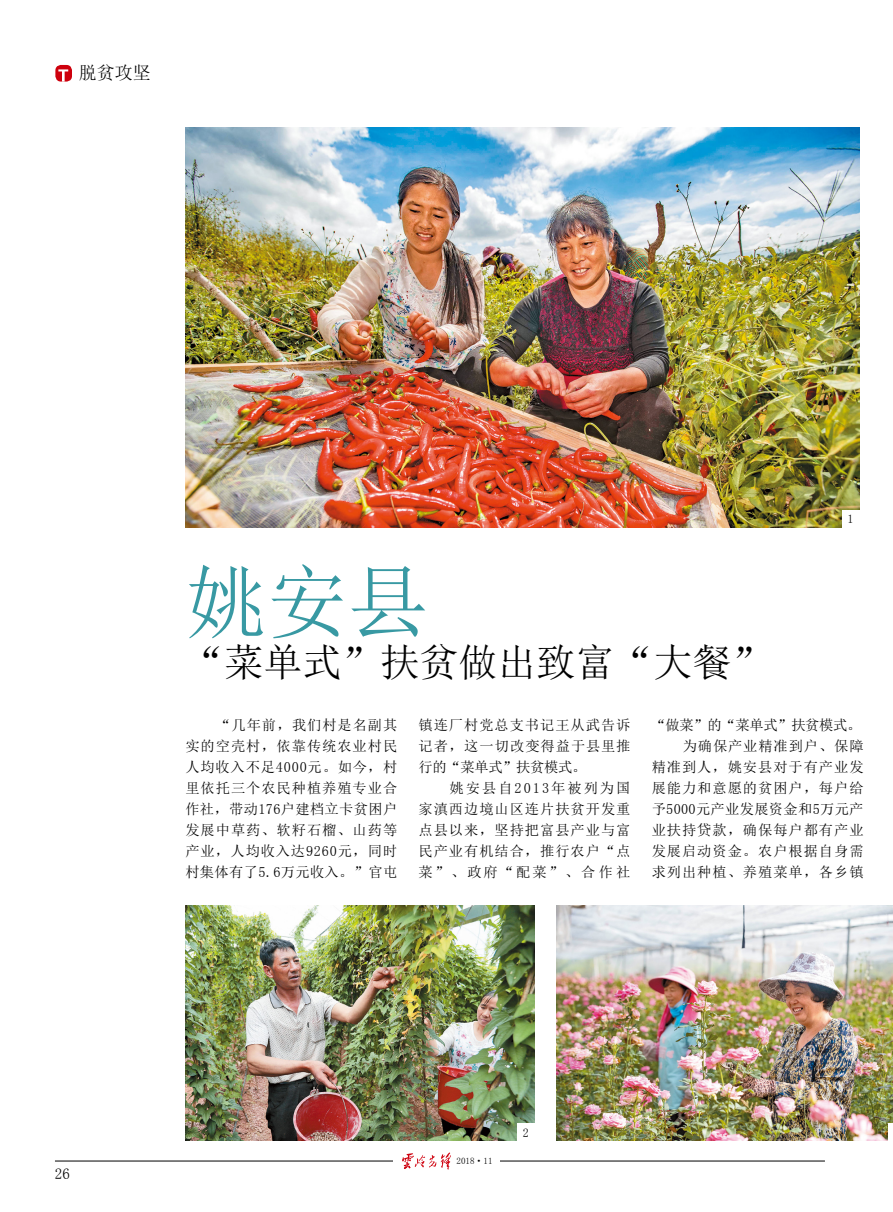
<style>
.page{position:relative;width:893px;height:1212px;background:#fff}
.page>*{position:absolute;margin:0;border:0;box-sizing:border-box;transform-origin:0 0}
.t1{font:81.15px "Sim Sun";color:#3899a3}
.t2{font:39px "Sim Sun";color:#000}
.t3{font:18px "Sim Sun";color:#000}
.t4{font:15px "Sim Sun";color:#000}
.t5{font:14.25px/21px "Sim Sun";letter-spacing:.065em;color:#000;text-align:justify}
.t6{font:12px "Sim Sun";color:#000}
.t7{font:9px "Sim Sun";color:#000}
</style>
<div class="page">
<hr style="left:55px;top:1161px;width:770px;height:1px;background:#000">
<div style="left:393px;top:1152px;width:107px;height:17px;background:#fff"></div>
<svg style="left:402px;top:1152px;width:49px;height:17px"></svg>
<div style="left:55px;top:65px;width:17px;height:17px;background:#ce000d;border-radius:6px"></div>
<svg style="left:58px;top:69px;width:10px;height:13px"></svg>
<img style="left:185px;top:128px;width:674px;height:399px">
<img style="left:185px;top:905px;width:349px;height:236px">
<img style="left:557px;top:905px;width:336px;height:236px">
<div style="left:842px;top:510px;width:17px;height:17px;background:#fff"></div>
<div style="left:517px;top:1124px;width:17px;height:17px;background:#fff"></div>
<hr style="left:889px;top:1124px;width:4px;height:17px;background:#fff">
<p class="t3" style="left:79px;top:64px;width:74px">脱贫攻坚</p>
<p class="t4" style="left:55px;top:1166px;width:16px">26</p>
<p class="t6" style="left:848px;top:513px;width:7px">1</p>
<h1 class="t1" style="left:185px;top:561px;width:245px">姚安县</h1>
<h2 class="t2" style="left:185px;top:642px;width:587px">“菜单式”扶贫做出致富“大餐”</h2>
<p class="t5" style="left:185px;top:715px;width:213px;text-indent:31px">“几年前，我们村是名副其实的空壳村，依靠传统农业村民人均收入不足4000元。如今，村里依托三个农民种植养殖专业合作社，带动176户建档立卡贫困户发展中草药、软籽石榴、山药等产业，人均收入达9260元，同时村集体有了5.6万元收入。”官屯</p>
<p class="t5" style="left:419px;top:715px;width:213px">镇连厂村党总支书记王从武告诉记者，这一切改变得益于县里推行的“菜单式”扶贫模式。</p>
<p class="t5" style="left:652px;top:715px;width:213px;text-align:right">“做菜”的“菜单式”扶贫模式。为确保产业精准到户、保障<br>精准到人，姚安县对于有产业发展能力和意愿的贫困户，每户给予5000元产业发展资金和5万元产业扶持贷款，确保每户都有产业发展启动资金。农户根据自身需求列出种植、养殖菜单，各乡镇</p>
<p class="t5" style="left:419px;top:778px;width:213px;text-indent:31px">姚安县自2013年被列为国家滇西边境山区连片扶贫开发重点县以来，坚持把富县产业与富民产业有机结合，推行农户“点菜”、政府“配菜”、合作社</p>
<p class="t7" style="left:457px;top:1156px;width:37px">2018·11</p>
<p class="t6" style="left:523px;top:1126px;width:7px">2</p>
</div>
